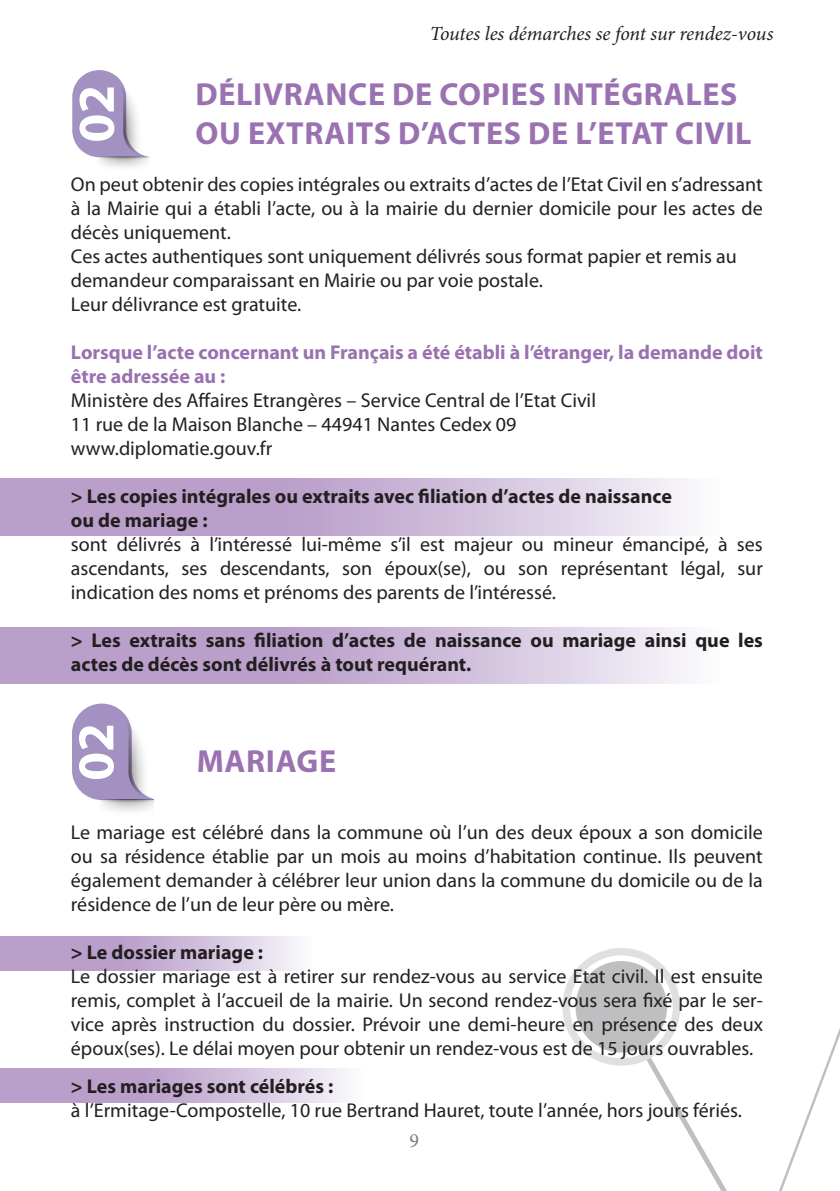
<style>
.page{position:relative;width:840px;height:1191px;background:#fff}
.page>*{position:absolute;margin:0;border:0;box-sizing:border-box;transform-origin:0 0}
.t1{font:700 52px "Myriad Pro";color:#fff}
.t2{font:700 32px/38.4px "Myriad Pro";letter-spacing:.02em;color:#9a72b1}
.t3{font:20px/24px "Myriad Pro";color:#231f20;text-align:justify}
.t4{font:700 20px/24px "Myriad Pro";color:#231f20}
.t5{font:700 20px/24px "Myriad Pro";color:#9a72b1}
.t6{font:italic 20px "Minion Pro";letter-spacing:-.01em;color:#231f20}
.t7{font:20px "Minion Pro";color:#787a7d}
</style>
<div class="page">
<svg style="left:562px;top:948px;width:277px;height:243px"></svg>
<img style="left:0;top:1102px;width:20px;height:1px">
<svg style="left:0;top:937px;width:298px;height:33px;background:#cab5d6"></svg>
<svg style="left:0;top:1068px;width:346px;height:34px;background:#cab5d6"></svg>
<svg style="left:0;top:479px;width:687px;height:56px;background:#cab5d6"></svg>
<svg style="left:0;top:628px;width:687px;height:56px;background:#cab5d6"></svg>
<svg style="left:99px;top:160px;width:48px;height:8px"></svg>
<svg style="left:96px;top:157px;width:55px;height:3px"></svg>
<svg style="left:72px;top:70px;width:77px;height:87px"></svg>
<svg style="left:102px;top:803px;width:51px;height:9px"></svg>
<svg style="left:100px;top:800px;width:53px;height:3px"></svg>
<svg style="left:72px;top:703px;width:81px;height:97px"></svg>
<p class="t6" style="left:429px;top:20px;width:345px">Toutes les démarches se font sur rendez-vous</p>
<h1 class="t1" style="left:67px;top:143px;width:59px;rotate:-90deg">02</h1>
<h2 class="t2" style="left:195px;top:76px;width:557px">DÉLIVRANCE DE COPIES INTÉGRALES<br>OU EXTRAITS D’ACTES DE L’ETAT CIVIL</h2>
<p class="t3" style="left:71px;top:171px;width:693px;text-align:left">On peut obtenir des copies intégrales ou extraits d’actes de l’Etat Civil en s’adressant à la Mairie qui a établi l’acte, ou à la mairie du dernier domicile pour les actes de décès uniquement.<br>Ces actes authentiques sont uniquement délivrés sous format papier et remis au demandeur comparaissant en Mairie ou par voie postale.<br>Leur délivrance est gratuite.</p>
<p class="t5" style="left:71px;top:340px;width:693px">Lorsque l’acte concernant un Français a été établi à l’étranger, la demande doit être adressée au :</p>
<p class="t3" style="left:71px;top:387px;width:526px;text-align:left">Ministère des Affaires Etrangères – Service Central de l’Etat Civil<br>11 rue de la Maison Blanche – 44941 Nantes Cedex 09 www.diplomatie.gouv.fr</p>
<p class="t4" style="left:71px;top:484px;width:602px">&gt; Les copies intégrales ou extraits avec filiation d’actes de naissance ou de mariage :</p>
<p class="t3" style="left:71px;top:531px;width:693px">sont délivrés à l’intéressé lui-même s’il est majeur ou mineur émancipé, à ses ascendants, ses descendants, son époux(se), ou son représentant légal, sur indication des noms et prénoms des parents de l’intéressé.</p>
<p class="t4" style="left:71px;top:628px;width:693px">&gt; Les extraits sans filiation d’actes de naissance ou mariage ainsi que les actes de décès sont délivrés à tout requérant.</p>
<h1 class="t1" style="left:67px;top:780px;width:59px;rotate:-90deg">02</h1>
<h2 class="t2" style="left:197px;top:742px;width:141px">MARIAGE</h2>
<p class="t3" style="left:71px;top:819px;width:693px">Le mariage est célébré dans la commune où l’un des deux époux a son domicile ou sa résidence établie par un mois au moins d’habitation continue. Ils peuvent également demander à célébrer leur union dans la commune du domicile ou de la résidence de l’un de leur père ou mère.</p>
<p class="t4" style="left:71px;top:940px;width:193px">&gt; Le dossier mariage :</p>
<p class="t3" style="left:71px;top:963px;width:693px">Le dossier mariage est à retirer sur rendez-vous au service Etat civil. Il est ensuite remis, complet à l’accueil de la mairie. Un second rendez-vous sera fixé par le ser&shy;vice après instruction du dossier. Prévoir une demi-heure en présence des deux époux(ses). Le délai moyen pour obtenir un rendez-vous est de 15 jours ouvrables.</p>
<p class="t4" style="left:71px;top:1074px;width:264px">&gt; Les mariages sont célébrés :</p>
<p class="t3" style="left:71px;top:1097px;width:672px">à l’Ermitage-Compostelle, 10 rue Bertrand Hauret, toute l’année, hors jours fériés.</p>
<p class="t7" style="left:409px;top:1127px;width:11px">9</p>
</div>
